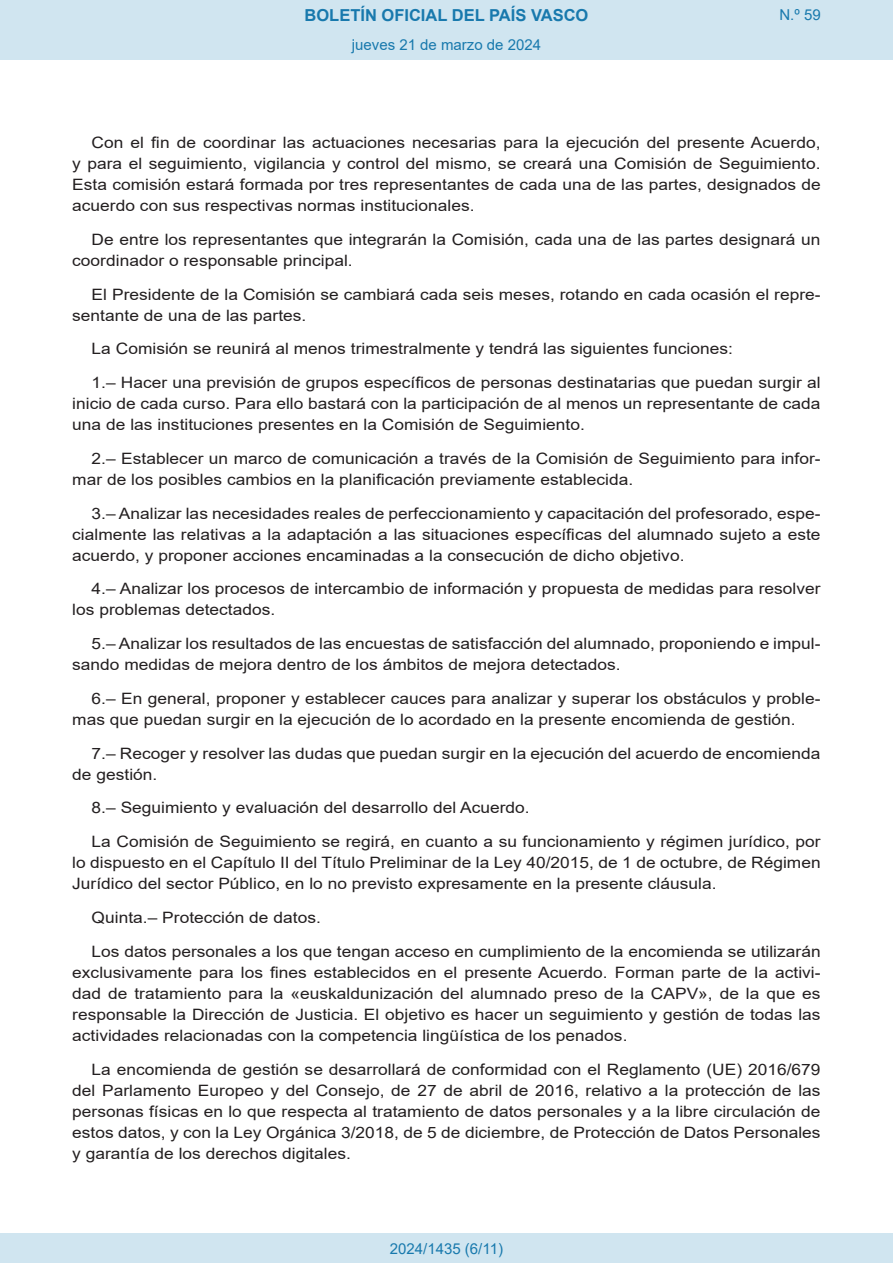
<style>
.page{position:relative;width:893px;height:1263px;background:#fff}
.page>*{position:absolute;margin:0;border:0;box-sizing:border-box;transform-origin:0 0}
.t1{font:700 16.5px "Arial";color:#1879ad}
.BOPVDetalle{font:15.6px/21px "Arial";color:#231f20;scale:1.11 1}
.Paginacion_Centro{font:15px "Arial";color:#1879ad}
</style>
<div class="page">
<div style="left:0;top:0;width:893px;height:60px;background:#d0e5f0"></div>
<div style="left:0;top:1233px;width:893px;height:30px;background:#d0e5f0"></div>
<p class="t1" style="left:305px;top:3px;width:285px">BOLETÍN OFICIAL DEL PAÍS VASCO</p>
<p class="Paginacion_Centro" style="left:352px;top:35px;width:191px">jueves 21 de marzo de 2024</p>
<p class="Paginacion_Centro" style="left:779px;top:5px;width:43px">N.º 59</p>
<p class="BOPVDetalle" style="left:72px;top:132px;width:676px;text-align:justify;text-indent:19px">Con el fin de coordinar las actuaciones necesarias para la ejecución del presente Acuerdo, y para el seguimiento, vigilancia y control del mismo, se creará una Comisión de Seguimiento.<br>Esta comisión estará formada por tres representantes de cada una de las partes, designados de acuerdo con sus respectivas normas institucionales.</p>
<p class="BOPVDetalle" style="left:72px;top:229px;width:676px;text-indent:19px">De entre los representantes que integrarán la Comisión, cada una de las partes designará un coordinador o responsable principal.</p>
<p class="BOPVDetalle" style="left:72px;top:284px;width:676px;text-indent:19px">El Presidente de la Comisión se cambiará cada seis meses, rotando en cada ocasión el repre&shy;sentante de una de las partes.</p>
<p class="BOPVDetalle" style="left:92px;top:338px;width:579px">La Comisión se reunirá al menos trimestralmente y tendrá las siguientes funciones:</p>
<p class="BOPVDetalle" style="left:72px;top:372px;width:676px;text-align:justify;text-indent:19px">1.– Hacer una previsión de grupos específicos de personas destinatarias que puedan surgir al inicio de cada curso. Para ello bastará con la participación de al menos un representante de cada una de las instituciones presentes en la Comisión de Seguimiento.</p>
<p class="BOPVDetalle" style="left:72px;top:448px;width:676px;text-indent:19px">2.– Establecer un marco de comunicación a través de la Comisión de Seguimiento para infor&shy;mar de los posibles cambios en la planificación previamente establecida.</p>
<p class="BOPVDetalle" style="left:72px;top:503px;width:676px;text-align:justify;text-indent:19px">3.– Analizar las necesidades reales de perfeccionamiento y capacitación del profesorado, espe&shy;cialmente las relativas a la adaptación a las situaciones específicas del alumnado sujeto a este acuerdo, y proponer acciones encaminadas a la consecución de dicho objetivo.</p>
<p class="BOPVDetalle" style="left:72px;top:578px;width:676px;text-indent:19px">4.– Analizar los procesos de intercambio de información y propuesta de medidas para resolver los problemas detectados.</p>
<p class="BOPVDetalle" style="left:72px;top:633px;width:676px;text-indent:19px">5.– Analizar los resultados de las encuestas de satisfacción del alumnado, proponiendo e impul&shy;sando medidas de mejora dentro de los ámbitos de mejora detectados.</p>
<p class="BOPVDetalle" style="left:72px;top:688px;width:676px;text-indent:19px">6.– En general, proponer y establecer cauces para analizar y superar los obstáculos y proble&shy;mas que puedan surgir en la ejecución de lo acordado en la presente encomienda de gestión.</p>
<p class="BOPVDetalle" style="left:72px;top:743px;width:676px;text-indent:19px">7.– Recoger y resolver las dudas que puedan surgir en la ejecución del acuerdo de encomienda de gestión.</p>
<p class="BOPVDetalle" style="left:92px;top:797px;width:396px">8.– Seguimiento y evaluación del desarrollo del Acuerdo.</p>
<p class="BOPVDetalle" style="left:72px;top:831px;width:676px;text-align:justify;text-indent:19px">La Comisión de Seguimiento se regirá, en cuanto a su funcionamiento y régimen jurídico, por lo dispuesto en el Capítulo II del Título Preliminar de la Ley 40/2015, de 1 de octubre, de Régimen Jurídico del sector Público, en lo no previsto expresamente en la presente cláusula.</p>
<p class="BOPVDetalle" style="left:92px;top:907px;width:208px">Quinta.– Protección de datos.</p>
<p class="BOPVDetalle" style="left:72px;top:941px;width:676px;text-align:justify;text-indent:19px">Los datos personales a los que tengan acceso en cumplimiento de la encomienda se utilizarán exclusivamente para los fines establecidos en el presente Acuerdo. Forman parte de la activi&shy;dad de tratamiento para la «euskaldunización del alumnado preso de la CAPV», de la que es responsable la Dirección de Justicia. El objetivo es hacer un seguimiento y gestión de todas las actividades relacionadas con la competencia lingüística de los penados.</p>
<p class="BOPVDetalle" style="left:72px;top:1058px;width:676px;text-align:justify;text-indent:19px">La encomienda de gestión se desarrollará de conformidad con el Reglamento (UE) 2016/679 del Parlamento Europeo y del Consejo, de 27 de abril de 2016, relativo a la protección de las personas físicas en lo que respecta al tratamiento de datos personales y a la libre circulación de estos datos, y con la Ley Orgánica 3/2018, de 5 de diciembre, de Protección de Datos Personales y garantía de los derechos digitales.</p>
<p class="Paginacion_Centro" style="left:390px;top:1238px;width:115px">2024/1435 (6/11)</p>
</div>
